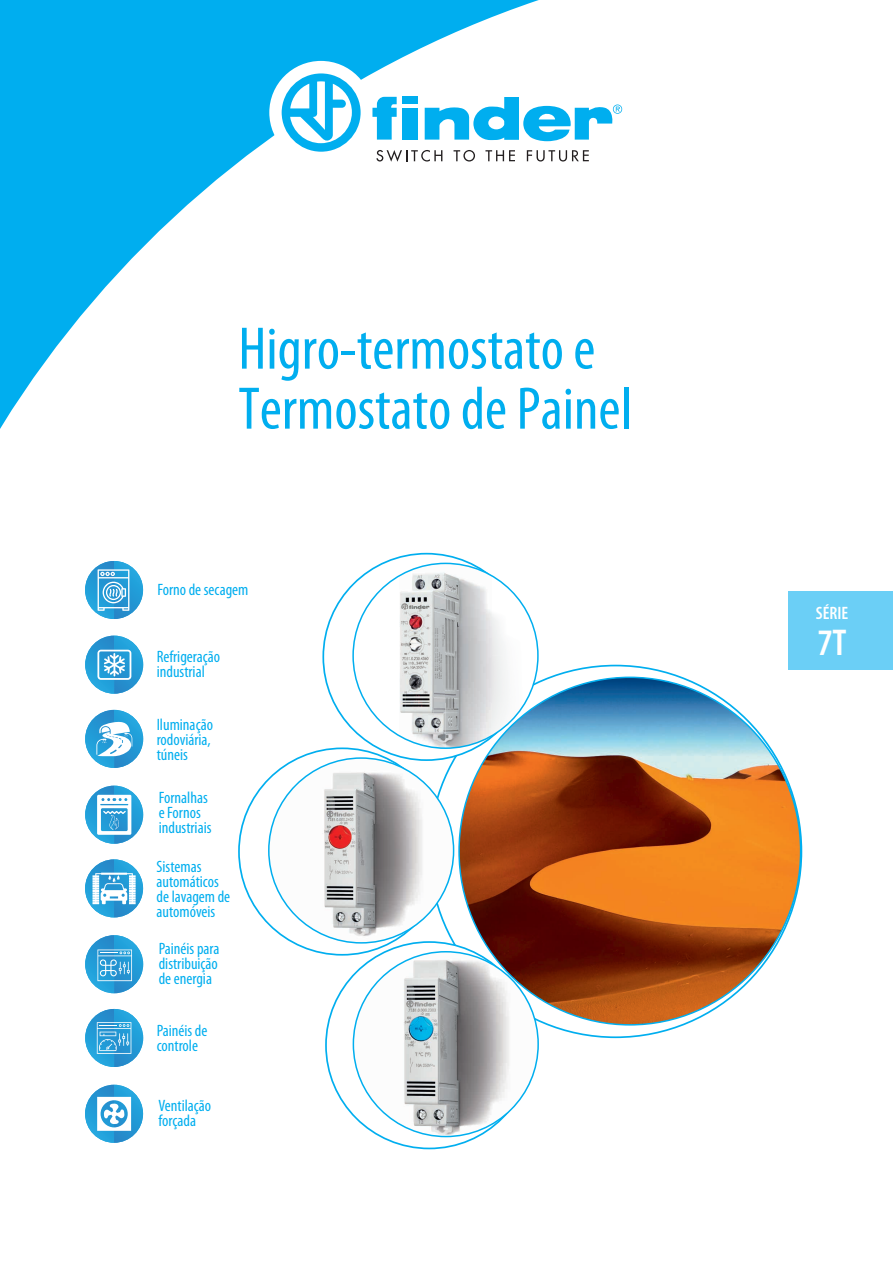
<style>
.page{position:relative;width:893px;height:1263px;background:#fff}
.page>*{position:absolute;margin:0;border:0;box-sizing:border-box;transform-origin:0 0}
.t1{font:condensed 60.6px/60px "Myriad Pro";color:#00aeef}
.t2{font:600 condensed 37.5px "Myriad Pro";color:#fff}
.t3{font:600 condensed 18px "Myriad Pro";color:#fff}
.t4{font:condensed 16.5px/15px "Myriad Pro";color:#00aeef}
</style>
<div class="page">
<div style="left:788px;top:591px;width:105px;height:79px;background:#6bcff6"></div>
<svg style="left:0;top:0;width:551px;height:429px"></svg>
<div style="left:269px;top:61px;width:104px;height:103px;background:#fff;border-radius:50%"></div>
<svg style="left:282px;top:73px;width:79px;height:79px"></svg>
<svg style="left:425px;top:97px;width:197px;height:44px"></svg>
<svg style="left:372px;top:97px;width:25px;height:43px"></svg>
<div style="left:403px;top:108px;width:15px;height:32px;background:#00aeef"></div>
<div style="left:403px;top:97px;width:15px;height:7px;background:#00aeef"></div>
<svg style="left:376px;top:150px;width:66px;height:12px"></svg>
<svg style="left:454px;top:150px;width:21px;height:12px"></svg>
<svg style="left:485px;top:150px;width:30px;height:11px"></svg>
<svg style="left:527px;top:150px;width:62px;height:12px"></svg>
<svg style="left:547px;top:665px;width:255px;height:373px"></svg>
<svg style="left:238px;top:553px;width:301px;height:596px"></svg>
<svg style="left:458px;top:676px;width:343px;height:349px"></svg>
<img style="left:85px;top:561px;width:58px;height:58px">
<svg style="left:98px;top:569px;width:31px;height:42px"></svg>
<img style="left:85px;top:710px;width:58px;height:58px">
<svg style="left:95px;top:720px;width:37px;height:36px"></svg>
<img style="left:85px;top:636px;width:58px;height:58px">
<svg style="left:97px;top:650px;width:34px;height:30px"></svg>
<img style="left:85px;top:786px;width:58px;height:58px">
<svg style="left:97px;top:795px;width:34px;height:40px"></svg>
<img style="left:85px;top:859px;width:58px;height:58px">
<svg style="left:92px;top:873px;width:44px;height:31px"></svg>
<img style="left:85px;top:935px;width:58px;height:58px">
<svg style="left:97px;top:949px;width:35px;height:32px"></svg>
<img style="left:85px;top:1009px;width:58px;height:58px">
<svg style="left:97px;top:1022px;width:34px;height:32px"></svg>
<img style="left:85px;top:1085px;width:58px;height:58px">
<svg style="left:97px;top:1097px;width:34px;height:34px"></svg>
<h1 class="t1" style="left:238px;top:318px;width:395px">Higro-termostato e<br>Termostato de Painel</h1>
<p class="t4" style="left:157px;top:582px;width:93px">Forno de secagem</p>
<p class="t4" style="left:157px;top:649px;width:65px">Refrigeração industrial</p>
<p class="t4" style="left:157px;top:717px;width:58px">Iluminação rodoviária, túneis</p>
<p class="t4" style="left:159px;top:790px;width:54px">Fornalhas e Fornos industriais</p>
<p class="t4" style="left:157px;top:859px;width:75px">Sistemas automáticos de lavagem de automóveis</p>
<p class="t4" style="left:159px;top:941px;width:62px;text-align:justify">Painéis para distribuição de energia</p>
<p class="t4" style="left:157px;top:1023px;width:52px">Painéis de controle</p>
<p class="t4" style="left:159px;top:1098px;width:54px">Ventilação forçada</p>
<p class="t3" style="left:816px;top:603px;width:34px">SÉRIE</p>
<h2 class="t2" style="left:817px;top:622px;width:31px">7T</h2>
</div>
